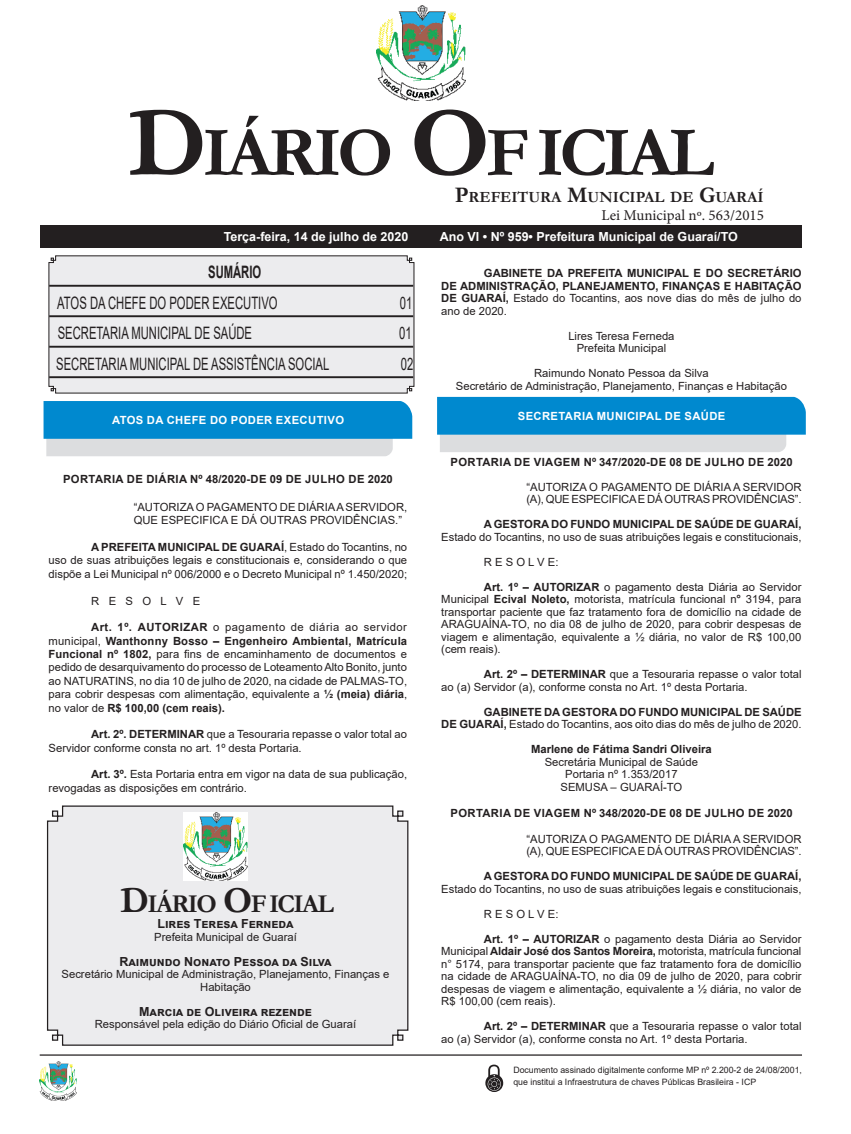
<style>
.page{position:relative;width:851px;height:1134px;background:#fff}
.page>*{position:absolute;margin:0;border:0;box-sizing:border-box;transform-origin:0 0}
.CORPO_DE_TEXTO{font:700 70.88px "Garamond";letter-spacing:-.06em;color:#231f20}
.CORPO_DE_TEXTO-2{font:700 25.88px "Garamond";letter-spacing:-.06em;color:#231f20}
.Nome_Secretário{font:17.12px "Arial";color:#231f20;scale:.66 1}
.Nome_Secretário-2{font:700 17.12px "Arial";color:#231f20;scale:.66 1}
.CORPO_DE_TEXTO-3{font:700 15.62px "Garamond";color:#231f20}
.t1{font:15px "Minion Pro";color:#231f20}
.t2{font:700 12.5px "Arial";color:#fff}
.Assinatura{font:700 12.5px "Arial";color:#231f20}
.CORPO_DE_TEXTO-4{font:11.25px/12.5px "Arial";color:#231f20;text-align:justify}
.Assinatura-2{font:11.25px/12.5px "Arial";color:#231f20;text-align:center}
.CORPO_DE_TEXTO-5{font:700 11.25px/12.5px "Arial";color:#231f20;text-align:justify}
.EMENTA{font:11.25px/12.5px "Arial";color:#231f20}
.TITULOS{font:700 11.25px "Arial";letter-spacing:.035em;color:#231f20}
.Chancela2{font:700 11.25px "Arial";letter-spacing:.035em;color:#fff}
.Assinatura-3{font:700 11.25px "Arial";color:#231f20}
.CORPO_DE_TEXTO-6{font:8.75px/12.5px "Arial";color:#231f20}
.s1{font-size:101.25px}
.s2{font-size:22.38px}
.s3{font-weight:700}
.s4{font-size:36.88px}
.s5{font-weight:400}
</style>
<div class="page">
<div style="left:40px;top:225px;width:761px;height:22px;background:#231f20"></div>
<hr style="left:40px;top:1054px;width:761px;height:2px;background:#231f20">
<img style="left:376px;top:5px;width:89px;height:95px">
<img style="left:40px;top:1061px;width:37px;height:39px">
<svg style="left:485px;top:1065px;width:18px;height:27px"></svg>
<div style="left:46px;top:805px;width:363px;height:241px;background:#ececee"></div>
<img style="left:183px;top:812px;width:64px;height:68px">
<svg style="left:48px;top:255px;width:366px;height:139px;background:#dcdcde"></svg>
<svg style="left:44px;top:401px;width:368px;height:55px;background:#46a4d4"></svg>
<svg style="left:437px;top:397px;width:368px;height:55px;background:#46a4d4"></svg>
<p class="CORPO_DE_TEXTO" style="left:128px;top:105px;width:587px"><span class="s1">D</span>IÁRIO <span class="s1">O</span>F ICIAL</p>
<p class="CORPO_DE_TEXTO-3" style="left:455px;top:186px;width:310px"><span class="s2">P</span>REFEITURA <span class="s2">M</span>UNICIPAL DE <span class="s2">G</span>UARAÍ</p>
<p class="t1" style="left:601px;top:205px;width:164px">Lei Municipal nº. 563/2015</p>
<p class="t2" style="left:224px;top:228px;width:186px">Terça-feira, 14 de julho de 2020</p>
<p class="t2" style="left:439px;top:228px;width:299px">Ano VI • Nº 959• Prefeitura Municipal de Guaraí/TO</p>
<p class="Nome_Secretário-2" style="left:208px;top:260px;width:82px">SUMÁRIO</p>
<p class="Nome_Secretário" style="left:57px;top:291px;width:335px">ATOS DA CHEFE DO PODER EXECUTIVO</p>
<p class="Nome_Secretário" style="left:399px;top:291px;width:20px">01</p>
<p class="Nome_Secretário" style="left:58px;top:321px;width:296px">SECRETARIA MUNICIPAL DE SAÚDE</p>
<p class="Nome_Secretário" style="left:399px;top:321px;width:20px">01</p>
<p class="Nome_Secretário" style="left:56px;top:352px;width:415px">SECRETARIA MUNICIPAL DE ASSISTÊNCIA SOCIAL</p>
<p class="Nome_Secretário" style="left:400px;top:352px;width:20px">02</p>
<p class="Chancela2" style="left:112px;top:412px;width:233px">ATOS DA CHEFE DO PODER EXECUTIVO</p>
<p class="TITULOS" style="left:63px;top:471px;width:331px">PORTARIA DE DIÁRIA Nº 48/2020-DE 09 DE JULHO DE 2020</p>
<p class="EMENTA" style="left:134px;top:500px;width:275px;line-height:13.4px">“AUTORIZA O PAGAMENTO DE DIÁRIA A SERVIDOR,<br>QUE ESPECIFICA E DÁ OUTRAS PROVIDÊNCIAS.”</p>
<p class="CORPO_DE_TEXTO-4" style="left:49px;top:540px;width:360px;line-height:13.4px;text-indent:43px"><span class="s3">A PREFEITA MUNICIPAL DE GUARAÍ</span>, Estado do Tocantins, no uso de suas atribuições legais e constitucionais e, considerando o que dispõe a Lei Municipal nº 006/2000 e o Decreto Municipal nº 1.450/2020;</p>
<p class="CORPO_DE_TEXTO-4" style="left:91px;top:594px;width:111px">R E S O L V E</p>
<p class="CORPO_DE_TEXTO-4" style="left:49px;top:621px;width:360px;line-height:13.4px;text-indent:43px"><span class="s3">Art. 1º. AUTORIZAR</span> o pagamento de diária ao servidor municipal, <span class="s3">Wanthonny Bosso – Engenheiro Ambiental, Matrícula Funcional nº 1802,</span> para fins de encaminhamento de documentos e pedido de desarquivamento do processo de Loteamento Alto Bonito, junto ao NATURATINS, no dia 10 de julho de 2020, na cidade de PALMAS-TO, para cobrir despesas com alimentação, equivalente a <span class="s3">½ (meia) diária</span>, no valor de <span class="s3">R$ 100,00 (cem reais).</span></p>
<p class="CORPO_DE_TEXTO-4" style="left:49px;top:728px;width:360px;line-height:13.4px;text-indent:43px"><span class="s3">Art. 2º. DETERMINAR</span> que a Tesouraria repasse o valor total ao<br>Servidor conforme consta no art. 1º desta Portaria.</p>
<p class="CORPO_DE_TEXTO-4" style="left:49px;top:768px;width:360px;line-height:13.4px;text-indent:43px"><span class="s3">Art. 3º.</span> Esta Portaria entra em vigor na data de sua publicação, revogadas as disposições em contrário.</p>
<p class="CORPO_DE_TEXTO-2" style="left:120px;top:886px;width:215px"><span class="s4">D</span>IÁRIO <span class="s4">O</span>F ICIAL</p>
<p class="Assinatura" style="left:157px;top:915px;width:137px">Lires Teresa Ferneda</p>
<p class="Assinatura-2" style="left:154px;top:930px;width:144px">Prefeita Municipal de Guaraí</p>
<p class="Assinatura" style="left:119px;top:952px;width:213px">Raimundo Nonato Pessoa da Silva</p>
<p class="Assinatura-2" style="left:62px;top:968px;width:329px">Secretário Municipal de Administração, Planejamento, Finanças e<br>Habitação</p>
<p class="Assinatura" style="left:139px;top:1002px;width:174px">Marcia de Oliveira rezende</p>
<p class="Assinatura-2" style="left:95px;top:1018px;width:263px">Responsável pela edição do Diário Oficial de Guaraí</p>
<p class="CORPO_DE_TEXTO-5" style="left:441px;top:267px;width:362px;text-indent:43px">GABINETE DA PREFEITA MUNICIPAL E DO SECRETÁRIO DE ADMINISTRAÇÃO, PLANEJAMENTO, FINANÇAS E HABITAÇÃO DE GUARAÍ, <span class="s5">Estado do Tocantins, aos nove dias do mês de julho do ano de 2020.</span></p>
<p class="Assinatura-2" style="left:568px;top:329px;width:108px">Lires Teresa Ferneda</p>
<p class="Assinatura-2" style="left:576px;top:342px;width:91px">Prefeita Municipal</p>
<p class="Assinatura-2" style="left:534px;top:367px;width:176px">Raimundo Nonato Pessoa da Silva</p>
<p class="Assinatura-2" style="left:456px;top:379px;width:332px">Secretário de Administração, Planejamento, Finanças e Habitação</p>
<p class="Chancela2" style="left:517px;top:408px;width:209px">SECRETARIA MUNICIPAL DE SAÚDE</p>
<p class="TITULOS" style="left:450px;top:454px;width:343px">PORTARIA DE VIAGEM Nº 347/2020-DE 08 DE JULHO DE 2020</p>
<p class="EMENTA" style="left:526px;top:480px;width:277px">“AUTORIZA O PAGAMENTO DE DIÁRIA A SERVIDOR (A), QUE ESPECIFICA E DÁ OUTRAS PROVIDÊNCIAS”.</p>
<p class="CORPO_DE_TEXTO-4" style="left:441px;top:518px;width:361px;text-align:right"><span class="s3">A GESTORA DO FUNDO MUNICIPAL DE SAÚDE DE GUARAÍ,<br></span>Estado do Tocantins, no uso de suas atribuições legais e constitucionais,</p>
<p class="CORPO_DE_TEXTO-4" style="left:484px;top:555px;width:76px">R E S O L V E:</p>
<p class="CORPO_DE_TEXTO-4" style="left:441px;top:580px;width:362px;text-indent:43px"><span class="s3">Art. 1º – AUTORIZAR</span> o pagamento desta Diária ao Servidor Municipal <span class="s3">Ecival Noleto,</span> motorista, matrícula funcional n<span class="s3">°</span> 3194, para transportar paciente que faz tratamento fora de domicílio na cidade de ARAGUAÍNA-TO, no dia 08 de julho de 2020, para cobrir despesas de viagem e alimentação, equivalente a ½ diária, no valor de R$ 100,00 (cem reais).</p>
<p class="CORPO_DE_TEXTO-4" style="left:441px;top:668px;width:361px;text-indent:43px"><span class="s3">Art. 2º – DETERMINAR</span> que a Tesouraria repasse o valor total ao (a) Servidor (a), conforme consta no Art. 1º desta Portaria.</p>
<p class="CORPO_DE_TEXTO-5" style="left:441px;top:706px;width:362px;text-align:right">GABINETE DA GESTORA DO FUNDO MUNICIPAL DE SAÚDE<br>DE GUARAÍ, <span class="s5">Estado do Tocantins, aos oito dias do mês de julho de 2020.</span></p>
<p class="Assinatura-3" style="left:531px;top:741px;width:182px">Marlene de Fátima Sandri Oliveira</p>
<p class="Assinatura-2" style="left:544px;top:755px;width:155px">Secretária Municipal de Saúde</p>
<p class="Assinatura-2" style="left:565px;top:768px;width:114px">Portaria nº 1.353/2017</p>
<p class="Assinatura-2" style="left:560px;top:780px;width:123px">SEMUSA – GUARAÍ-TO</p>
<p class="TITULOS" style="left:450px;top:805px;width:343px">PORTARIA DE VIAGEM Nº 348/2020-DE 08 DE JULHO DE 2020</p>
<p class="EMENTA" style="left:526px;top:832px;width:277px">“AUTORIZA O PAGAMENTO DE DIÁRIA A SERVIDOR (A), QUE ESPECIFICA E DÁ OUTRAS PROVIDÊNCIAS”.</p>
<p class="CORPO_DE_TEXTO-4" style="left:441px;top:870px;width:361px;text-align:right"><span class="s3">A GESTORA DO FUNDO MUNICIPAL DE SAÚDE DE GUARAÍ,<br></span>Estado do Tocantins, no uso de suas atribuições legais e constitucionais,</p>
<p class="CORPO_DE_TEXTO-4" style="left:484px;top:907px;width:76px">R E S O L V E:</p>
<p class="CORPO_DE_TEXTO-4" style="left:441px;top:932px;width:362px;text-indent:43px"><span class="s3">Art. 1º – AUTORIZAR</span> o pagamento desta Diária ao Servidor Municipal <span class="s3">Aldair José dos Santos Moreira,</span> motorista, matrícula funcional n° 5174, para transportar paciente que faz tratamento fora de domicílio na cidade de ARAGUAÍNA-TO, no dia 09 de julho de 2020, para cobrir despesas de viagem e alimentação, equivalente a ½ diária, no valor de R$ 100,00 (cem reais).</p>
<p class="CORPO_DE_TEXTO-4" style="left:441px;top:1020px;width:361px;text-indent:43px"><span class="s3">Art. 2º – DETERMINAR</span> que a Tesouraria repasse o valor total ao (a) Servidor (a), conforme consta no Art. 1º desta Portaria.</p>
<p class="CORPO_DE_TEXTO-6" style="left:513px;top:1063px;width:290px">Documento assinado digitalmente conforme MP nº 2.200-2 de 24/08/2001, que institui a Infraestrutura de chaves Públicas Brasileira - ICP</p>
</div>
